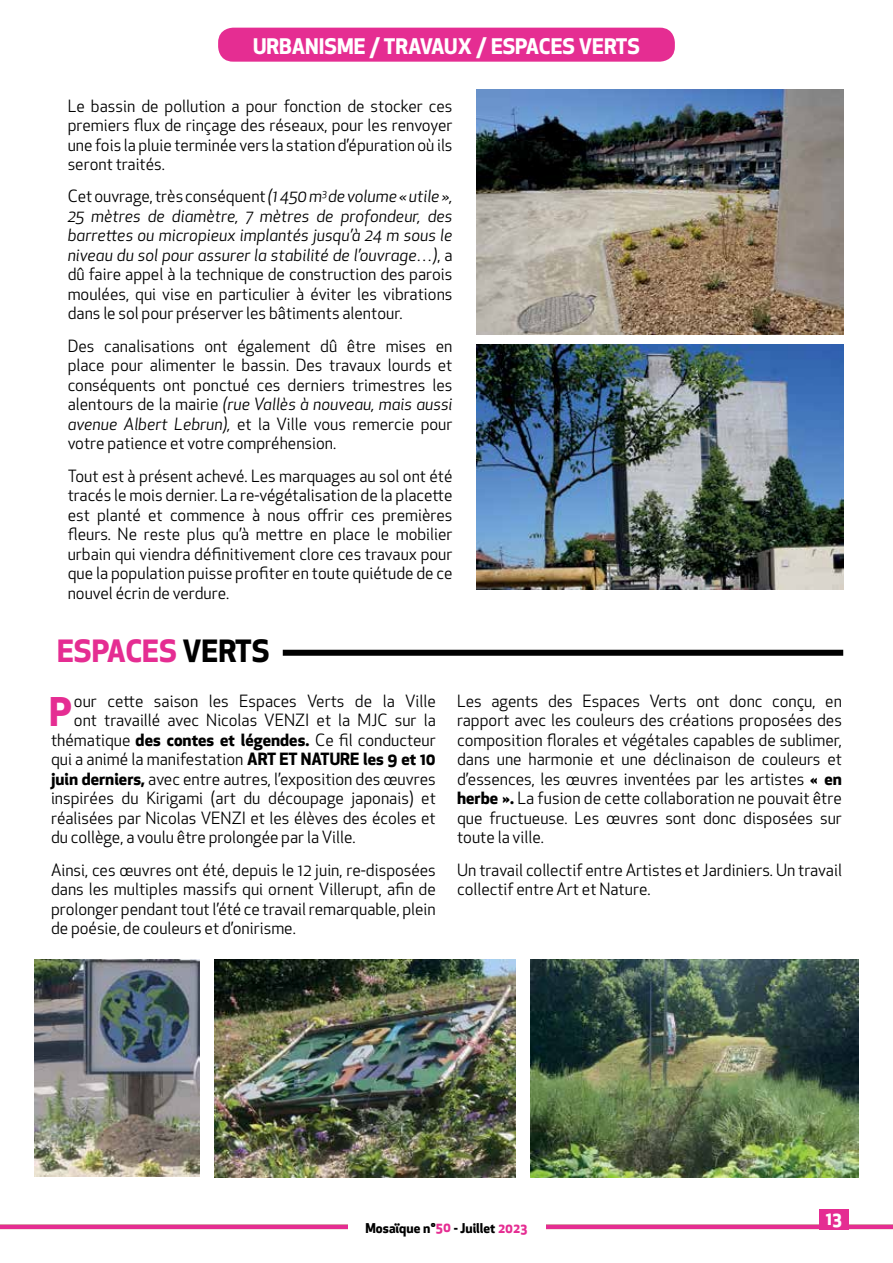
<style>
.page{position:relative;width:893px;height:1263px;background:#fff}
.page>*{position:absolute;margin:0;border:0;box-sizing:border-box;transform-origin:0 0}
.t1{font:700 38.7px "Apex New";color:#e52d92}
.t2{font:700 30px "Apex New";color:#e52d92}
.t3{font:700 21px "Apex New";color:#fff}
.t4{font:700 18px "Apex New";color:#fff}
.t5{font:16.5px/19.5px "Apex New";color:#000;text-align:justify}
.t6{font:700 13.2px "Apex New";color:#000}
.s1{font-style:italic}
.s2{color:#000}
.s3{font-weight:700}
.s4{color:#e52d92}
</style>
<div class="page">
<div style="left:0;top:1224px;width:893px;height:5px;background:#e52d92"></div>
<div style="left:819px;top:1209px;width:30px;height:20px;background:#e52d92"></div>
<div style="left:348px;top:1219px;width:197px;height:16px;background:#fff"></div>
<div style="left:218px;top:28px;width:457px;height:34px;background:#e52d92;border-radius:15px"></div>
<div style="left:283px;top:650px;width:560px;height:6px;background:#000"></div>
<img style="left:214px;top:959px;width:302px;height:219px">
<img style="left:531px;top:959px;width:328px;height:219px">
<img style="left:34px;top:959px;width:165px;height:217px">
<img style="left:476px;top:89px;width:367px;height:245px">
<img style="left:476px;top:344px;width:367px;height:245px">
<p class="t3" style="left:253px;top:31px;width:388px">URBANISME / TRAVAUX / ESPACES VERTS</p>
<p class="t5" style="left:68px;top:96px;width:386px">Le bassin de pollution a pour fonction de stocker ces premiers flux de rinçage des réseaux, pour les renvoyer une fois la pluie terminée vers la station d’épuration où ils seront traités.</p>
<p class="t5" style="left:68px;top:187px;width:386px">Cet ouvrage, très conséquent <span class="s1">(1 450 m</span><sup>3</sup> <span class="s1">de volume « utile », 25 mètres de diamètre, 7 mètres de profondeur, des barrettes ou micropieux implantés jusqu’à 24 m sous le niveau du sol pour assurer la stabilité de l’ouvrage…)</span>, a dû faire appel à la technique de construction des parois moulées, qui vise en particulier à éviter les vibrations dans le sol pour préserver les bâtiments alentour.</p>
<p class="t5" style="left:68px;top:336px;width:386px">Des canalisations ont également dû être mises en place pour alimenter le bassin. Des travaux lourds et conséquents ont ponctué ces derniers trimestres les alentours de la mairie <span class="s1">(rue Vallès à nouveau, mais aussi avenue Albert Lebrun),</span> et la Ville vous remercie pour votre patience et votre compréhension.</p>
<p class="t5" style="left:68px;top:466px;width:386px">Tout est à présent achevé. Les marquages au sol ont été tracés le mois dernier. La re-végétalisation de la placette est planté et commence à nous offrir ces premières fleurs. Ne reste plus qu’à mettre en place le mobilier urbain qui viendra définitivement clore ces travaux pour que la population puisse profiter en toute quiétude de ce nouvel écrin de verdure.</p>
<h2 class="t2" style="left:57px;top:629px;width:214px">ESPACES <span class="s2">VERTS</span></h2>
<h1 class="t1" style="left:49px;top:684px;width:24px">P</h1>
<p class="t5" style="left:74px;top:691px;width:363px">our cette saison les Espaces Verts de la Ville</p>
<p class="t5" style="left:74px;top:710px;width:363px">ont travaillé avec Nicolas VENZI et la MJC sur la</p>
<p class="t5" style="left:51px;top:730px;width:386px">thématique <span class="s3">des contes et légendes.</span> Ce fil conducteur</p>
<p class="t5" style="left:51px;top:749px;width:386px">qui a animé la manifestation <span class="s3">ART ET NATURE les 9 et 10</span></p>
<p class="t5" style="left:51px;top:769px;width:386px"><span class="s3">juin derniers,</span> avec entre autres, l’exposition des œuvres</p>
<p class="t5" style="left:51px;top:788px;width:386px">inspirées du Kirigami (art du découpage japonais) et</p>
<p class="t5" style="left:51px;top:808px;width:386px">réalisées par Nicolas VENZI et les élèves des écoles et</p>
<p class="t5" style="left:51px;top:827px;width:306px">du collège, a voulu être prolongée par la Ville.</p>
<p class="t5" style="left:51px;top:860px;width:386px">Ainsi, ces œuvres ont été, depuis le 12 juin, re-disposées dans les multiples massifs qui ornent Villerupt, afin de prolonger pendant tout l’été ce travail remarquable, plein de poésie, de couleurs et d’onirisme.</p>
<p class="t5" style="left:457px;top:691px;width:386px">Les agents des Espaces Verts ont donc conçu, en rapport avec les couleurs des créations proposées des composition florales et végétales capables de sublimer, dans une harmonie et une déclinaison de couleurs et d’essences, les œuvres inventées par les artistes <span class="s3">« en herbe ».</span> La fusion de cette collaboration ne pouvait être que fructueuse. Les œuvres sont donc disposées sur toute la ville.</p>
<p class="t5" style="left:457px;top:860px;width:386px">Un travail collectif entre Artistes et Jardiniers. Un travail collectif entre Art et Nature.</p>
<p class="t6" style="left:365px;top:1219px;width:163px">Mosaïque n°<span class="s4">50</span> - Juillet <span class="s4">2023</span></p>
<p class="t4" style="left:826px;top:1206px;width:18px">13</p>
</div>
